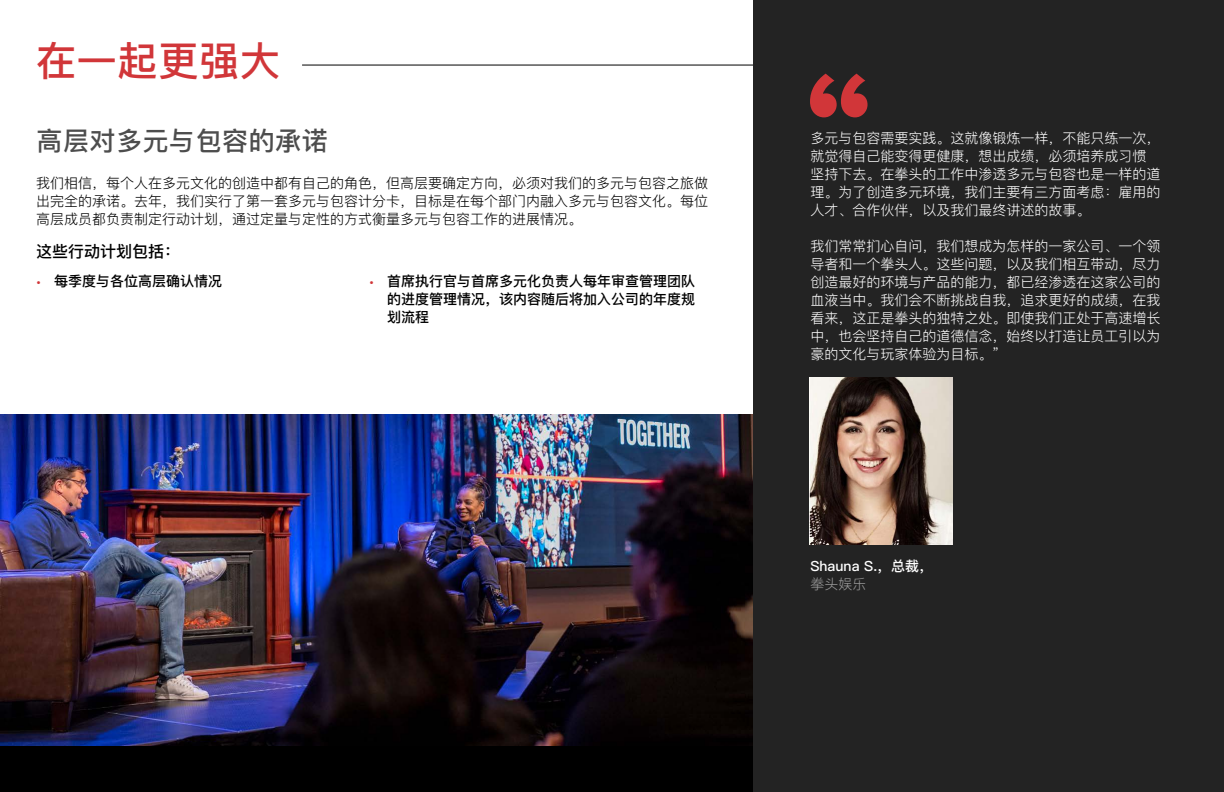
<style>
.page{position:relative;width:1224px;height:792px;background:#fff}
.page>*{position:absolute;margin:0;border:0;box-sizing:border-box;transform-origin:0 0}
.t1{font:137.3px "Proxima Nova Extrabld";color:#d13639}
.t2{font:500 40px "Ping Fang SC";letter-spacing:.02em;color:#d13639}
.t3{font:500 26px "Ping Fang SC";letter-spacing:.02em;color:#4d4d4d}
.t4{font:500 16px "Ping Fang SC";color:#000}
.t5{font:300 14px/18px "Ping Fang SC";color:#fff}
.t6{font:300 14px/18px "Ping Fang SC";color:#000;text-align:justify}
.t7{font:500 14px/18px "Ping Fang SC";color:#000;text-align:justify}
.t8{font:500 14px "Ping Fang SC";color:#fff}
.t9{font:300 14px "Ping Fang SC";color:#999}
.s1{font-family:"Proxima Nova";font-weight:300;color:#d13639}
</style>
<div class="page">
<hr style="left:302px;top:65px;width:922px;height:1px;background:#000">
<div style="left:0;top:415px;width:806px;height:377px;background:#000"></div>
<img style="left:1px;top:415px;width:752px;height:330px">
<div style="left:753px;top:0;width:471px;height:792px;background:#232323"></div>
<div style="left:806px;top:377px;width:147px;height:168px;background:linear-gradient(to bottom,#232323,#232323)"></div>
<img style="left:810px;top:378px;width:143px;height:167px">
<h2 class="t2" style="left:36px;top:36px;width:245px">在一起更强大</h2>
<h3 class="t3" style="left:37px;top:124px;width:293px">高层对多元与包容的承诺</h3>
<p class="t6" style="left:36px;top:174px;width:674px">我们相信，每个人在多元文化的创造中都有自己的角色，但高层要确定方向，必须对我们的多元与包容之旅做出完全的承诺。去年，我们实行了第一套多元与包容计分卡，目标是在每个部门内融入多元与包容文化。每位高层成员都负责制定行动计划，通过定量与定性的方式衡量多元与包容工作的进展情况。</p>
<p class="t4" style="left:36px;top:241px;width:145px">这些行动计划包括：</p>
<p class="t7" style="left:36px;top:272px;width:188px"><span class="s1">•</span> 每季度与各位高层确认情况</p>
<p class="t7" style="left:387px;top:272px;width:309px;text-indent:-18px"><span class="s1">•</span> 首席执行官与首席多元化负责人每年审查管理团队的进度管理情况，该内容随后将加入公司的年度规划流程</p>
<h1 class="t1" style="left:805px;top:19px;width:69px">“</h1>
<p class="t5" style="left:810px;top:129px;width:351px">多元与包容需要实践。这就像锻炼一样，不能只练一次，就觉得自己能变得更健康，想出成绩，必须培养成习惯坚持下去。在拳头的工作中渗透多元与包容也是一样的道理。为了创造多元环境，我们主要有三方面考虑：雇用的人才、合作伙伴，以及我们最终讲述的故事。</p>
<p class="t5" style="left:810px;top:237px;width:351px;text-align:justify">我们常常扪心自问，我们想成为怎样的一家公司、一个领导者和一个拳头人。这些问题，以及我们相互带动，尽力创造最好的环境与产品的能力，都已经渗透在这家公司的血液当中。我们会不断挑战自我，追求更好的成绩，在我看来，这正是拳头的独特之处。即使我们正处于高速增长中，也会坚持自己的道德信念，始终以打造让员工引以为豪的文化与玩家体验为目标。”</p>
<p class="t8" style="left:810px;top:558px;width:124px">Shauna S.，总裁，</p>
<p class="t9" style="left:810px;top:576px;width:57px">拳头娱乐</p>
</div>
